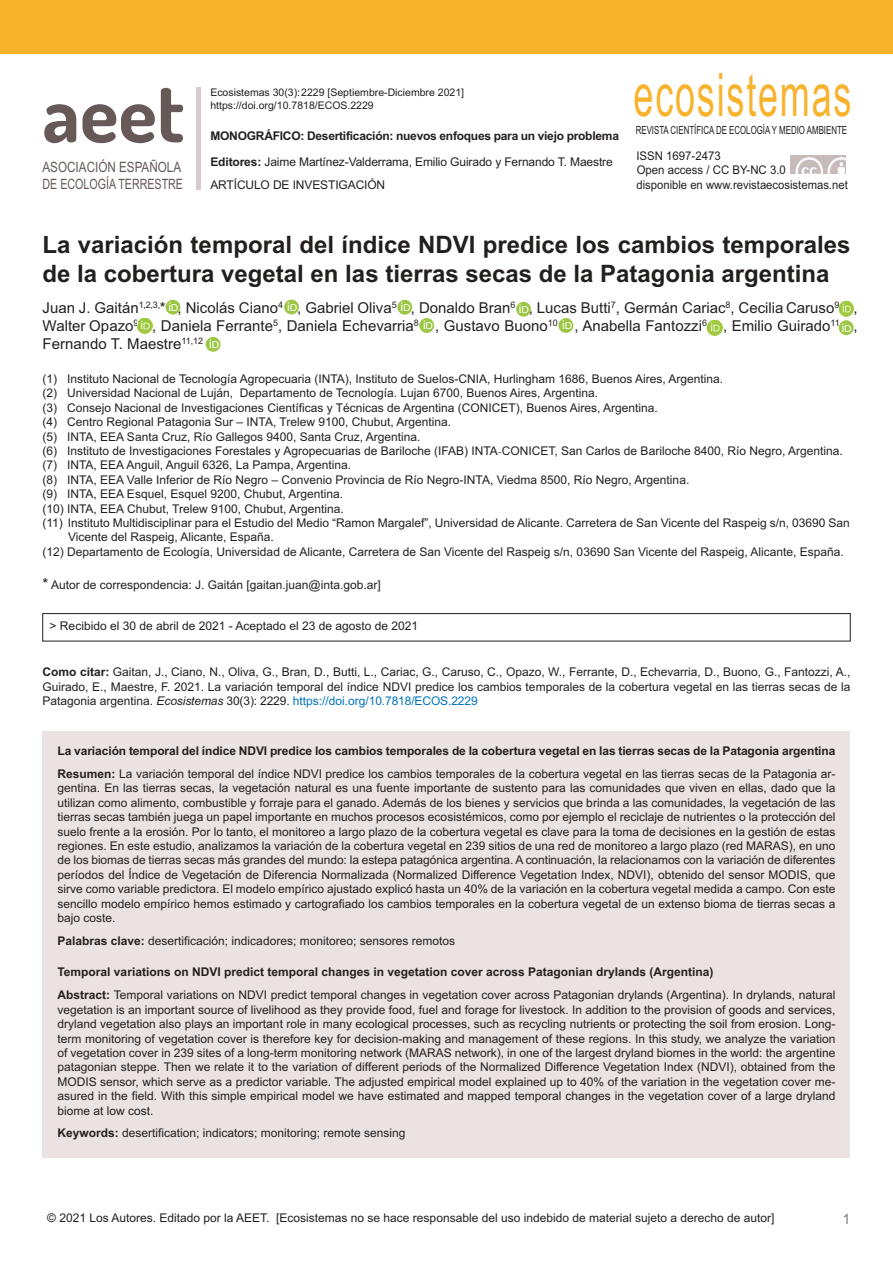
<style>
.page{position:relative;width:893px;height:1263px;background:#fff}
.page>*{position:absolute;margin:0;border:0;box-sizing:border-box;transform-origin:0 0}
.t1{font:700 79.5px "Dosis";color:#665958}
.t2{font:60px "Arial";letter-spacing:.05em;color:#f8b32d;scale:.6 1}
.t3{font:700 24px/28.8px "Arial";color:#241f1f}
.t4{font:15px/18px "Arial";color:#241f1f;text-align:justify}
.t5{font:14.25px/17.1px "Arial";color:#665958;scale:.82 1}
.t6{font:14.25px "Arial";color:#838081}
.t7{font:12px/14.4px "Arial";color:#241f1f;text-align:justify}
.t8{font:700 12px/25.8px "Arial";letter-spacing:-.005em;color:#241f1f}
.t9{font:12px/14.4px "Arial";color:#241f1f;scale:.95 1}
.t10{font:12px "Arial";color:#fff}
.t11{font:11.25px "Arial";color:#241f1f;scale:.7 1}
.t12{font:10.5px/12.8px "Arial";color:#241f1f}
.s1{font-weight:400}
.s2{font-size:9.45px}
.s3{font-family:"Adobe Devanagari"}
.s4{font-size:15px}
.s5{font-weight:700}
.s6{font-style:italic}
.s7{color:#0073bb}
</style>
<div class="page">
<div style="left:0;top:0;width:893px;height:54px;background:#f8b32d"></div>
<div style="left:196px;top:87px;width:5px;height:102px;background:#d7cbcb"></div>
<div style="left:790px;top:155px;width:56px;height:19px;background:#c9bbba"></div>
<img style="left:795px;top:157px;width:51px;height:17px">
<div style="left:43px;top:613px;width:807px;height:28px;border:1px solid #241f1f"></div>
<div style="left:43px;top:731px;width:807px;height:427px;background:#ebe3e3"></div>
<div style="left:839px;top:320px;width:15px;height:15px;background:#9cc745;border-radius:50%"></div>
<div style="left:397px;top:300px;width:15px;height:15px;background:#9cc745;border-radius:50%"></div>
<div style="left:284px;top:300px;width:15px;height:14px;background:#9cc745;border-radius:50%"></div>
<div style="left:206px;top:337px;width:15px;height:15px;background:#9cc745;border-radius:50%"></div>
<svg style="left:165px;top:300px;width:15px;height:15px"></svg>
<div style="left:419px;top:318px;width:15px;height:15px;background:#9cc745;border-radius:50%"></div>
<img style="left:839px;top:302px;width:15px;height:14px">
<img style="left:707px;top:320px;width:15px;height:15px">
<img style="left:138px;top:319px;width:15px;height:15px">
<div style="left:558px;top:318px;width:15px;height:15px;background:#9cc745;border-radius:50%"></div>
<div style="left:516px;top:302px;width:15px;height:15px;background:#9cc745;border-radius:50%"></div>
<svg style="left:169px;top:302px;width:9px;height:9px"></svg>
<h1 class="t1" style="left:43px;top:62px;width:143px">aeet</h1>
<p class="t5" style="left:43px;top:159px;width:173px">ASOCIACIÓN ESPAÑOLA<br>DE ECOLOGÍA TERRESTRE</p>
<p class="t12" style="left:210px;top:86px;width:255px">Ecosistemas 30(3):2229 [Septiembre-Diciembre 2021] https://doi.org/10.7818/ECOS.2229</p>
<p class="t8" style="left:210px;top:123px;width:410px">MONOGRÁFICO: Desertificación: nuevos enfoques para un viejo problema<br>Editores: <span class="s1">Jaime Martínez-Valderrama, Emilio Guirado y Fernando T. Maestre</span></p>
<p class="t7" style="left:210px;top:178px;width:176px">ARTÍCULO DE INVESTIGACIÓN</p>
<h2 class="t2" style="left:633px;top:60px;width:365px">ecosistemas</h2>
<p class="t11" style="left:636px;top:123px;width:303px">REVISTA CIENTÍFICA DE ECOLOGÍA Y MEDIO AMBIENTE</p>
<p class="t9" style="left:636px;top:149px;width:224px">ISSN 1697-2473<br>Open access / CC BY-NC 3.0<br>disponible en www.revistaecosistemas.net</p>
<h3 class="t3" style="left:43px;top:230px;width:809px">La variación temporal del índice NDVI predice los cambios temporales de la cobertura vegetal en las tierras secas de la Patagonia argentina</h3>
<p class="t4" style="left:43px;top:299px;width:817px">Juan J. Gaitán<sup>1,2,3,</sup>* , Nicolás Ciano<sup>4</sup> , Gabriel Oliva<sup>5</sup> , Donaldo Bran<sup>6</sup> , Lucas Butti<sup>7</sup>, Germán Cariac<sup>8</sup>, Cecilia Caruso<sup>9</sup> , Walter Opazo<sup>9</sup> , Daniela Ferrante<sup>5</sup>, Daniela Echevarria<sup>8</sup> , Gustavo Buono<sup>10</sup> , Anabella Fantozzi<sup>6</sup> , Emilio Guirado<sup>11</sup> , Fernando T. Maestre<sup>11,12</sup></p>
<p class="t10" style="left:287px;top:300px;width:12px">i<span class="s2">D</span></p>
<p class="t10" style="left:400px;top:300px;width:12px">i<span class="s2">D</span></p>
<p class="t10" style="left:519px;top:302px;width:12px">i<span class="s2">D</span></p>
<p class="t10" style="left:423px;top:318px;width:12px">i<span class="s2">D</span></p>
<p class="t10" style="left:562px;top:318px;width:12px">i<span class="s2">D</span></p>
<p class="t10" style="left:842px;top:320px;width:12px">i<span class="s2">D</span></p>
<p class="t10" style="left:209px;top:337px;width:12px">i<span class="s2">D</span></p>
<p class="t7" style="left:43px;top:372px;width:682px">(1) Instituto Nacional de Tecnología Agropecuaria (INTA), Instituto de Suelos-CNIA, Hurlingham 1686, Buenos Aires, Argentina.</p>
<p class="t7" style="left:43px;top:386px;width:557px">(2) Universidad Nacional de Luján, Departamento de Tecnología. Lujan 6700, Buenos Aires, Argentina.</p>
<p class="t7" style="left:43px;top:400px;width:617px">(3) Consejo Nacional de Investigaciones Científicas y Técnicas de Argentina (CONICET), Buenos Aires, Argentina.</p>
<p class="t7" style="left:43px;top:415px;width:410px">(4) Centro Regional Patagonia Sur – INTA, Trelew 9100, Chubut, Argentina.</p>
<p class="t7" style="left:43px;top:429px;width:379px">(5) INTA, EEA Santa Cruz, Río Gallegos 9400, Santa Cruz, Argentina.</p>
<p class="t7" style="left:43px;top:444px;width:802px">(6) Instituto de Investigaciones Forestales y Agropecuarias de Bariloche (IFAB) INTA<span class="s3">‐</span>CONICET, San Carlos de Bariloche 8400, Río Negro, Argentina.</p>
<p class="t7" style="left:43px;top:458px;width:310px">(7) INTA, EEA Anguil, Anguil 6326, La Pampa, Argentina.</p>
<p class="t7" style="left:43px;top:472px;width:648px">(8) INTA, EEA Valle Inferior de Río Negro – Convenio Provincia de Río Negro-INTA, Viedma 8500, Río Negro, Argentina.</p>
<p class="t7" style="left:43px;top:487px;width:302px">(9) INTA, EEA Esquel, Esquel 9200, Chubut, Argentina.</p>
<p class="t7" style="left:43px;top:501px;width:303px">(10) INTA, EEA Chubut, Trelew 9100, Chubut, Argentina.</p>
<p class="t7" style="left:43px;top:516px;width:809px">(11) Instituto Multidisciplinar para el Estudio del Medio “Ramon Margalef”, Universidad de Alicante. Carretera de San Vicente del Raspeig s/n, 03690 San</p>
<p class="t7" style="left:68px;top:530px;width:207px">Vicente del Raspeig, Alicante, España.</p>
<p class="t7" style="left:43px;top:544px;width:803px">(12) Departamento de Ecología, Universidad de Alicante, Carretera de San Vicente del Raspeig s/n, 03690 San Vicente del Raspeig, Alicante, España.</p>
<p class="t7" style="left:43px;top:578px;width:340px"><span class="s4">*</span> Autor de correspondencia: J. Gaitán [gaitan.juan@inta.gob.ar]</p>
<p class="t7" style="left:50px;top:618px;width:370px">&gt; Recibido el 30 de abril de 2021 - Aceptado el 23 de agosto de 2021</p>
<p class="t7" style="left:43px;top:665px;width:809px"><span class="s5">Como citar:</span> Gaitan, J., Ciano, N., Oliva, G., Bran, D., Butti, L., Cariac, G., Caruso, C., Opazo, W., Ferrante, D., Echevarria, D., Buono, G., Fantozzi, A., Guirado, E., Maestre, F. 2021. La variación temporal del índice NDVI predice los cambios temporales de la cobertura vegetal en las tierras secas de la Patagonia argentina. <span class="s6">Ecosistemas</span> 30(3): 2229. <span class="s7">https://doi.org/10.7818/ECOS.2229</span></p>
<p class="t8" style="left:58px;top:739px;width:779px;line-height:23px">La variación temporal del índice NDVI predice los cambios temporales de la cobertura vegetal en las tierras secas de la Patagonia argentina<br>Resumen: <span class="s1">La variación temporal del índice NDVI predice los cambios temporales de la cobertura vegetal en las tierras secas de la Patagonia ar-</span></p>
<p class="t7" style="left:58px;top:781px;width:779px">gentina. En las tierras secas, la vegetación natural es una fuente importante de sustento para las comunidades que viven en ellas, dado que la utilizan como alimento, combustible y forraje para el ganado. Además de los bienes y servicios que brinda a las comunidades, la vegetación de las tierras secas también juega un papel importante en muchos procesos ecosistémicos, como por ejemplo el reciclaje de nutrientes o la protección del suelo frente a la erosión. Por lo tanto, el monitoreo a largo plazo de la cobertura vegetal es clave para la toma de decisiones en la gestión de estas regiones. En este estudio, analizamos la variación de la cobertura vegetal en 239 sitios de una red de monitoreo a largo plazo (red MARAS), en uno de los biomas de tierras secas más grandes del mundo: la estepa patagónica argentina. A continuación, la relacionamos con la variación de diferentes períodos del Índice de Vegetación de Diferencia Normalizada (Normalized Difference Vegetation Index, NDVI), obtenido del sensor MODIS, que sirve como variable predictora. El modelo empírico ajustado explicó hasta un 40% de la variación en la cobertura vegetal medida a campo. Con este sencillo modelo empírico hemos estimado y cartografiado los cambios temporales en la cobertura vegetal de un extenso bioma de tierras secas a bajo coste.</p>
<p class="t7" style="left:58px;top:934px;width:399px"><span class="s5">Palabras clave:</span> desertificación; indicadores; monitoreo; sensores remotos</p>
<p class="t7" style="left:58px;top:961px;width:779px;line-height:23px"><span class="s5">Temporal variations on NDVI predict temporal changes in vegetation cover across Patagonian drylands (Argentina)<br>Abstract:</span> Temporal variations on NDVI predict temporal changes in vegetation cover across Patagonian drylands (Argentina). In drylands, natural</p>
<p class="t7" style="left:57px;top:1002px;width:779px">vegetation is an important source of livelihood as they provide food, fuel and forage for livestock. In addition to the provision of goods and services, dryland vegetation also plays an important role in many ecological processes, such as recycling nutrients or protecting the soil from erosion. Long&shy;term monitoring of vegetation cover is therefore key for decision-making and management of these regions. In this study, we analyze the variation of vegetation cover in 239 sites of a long-term monitoring network (MARAS network), in one of the largest dryland biomes in the world: the argentine patagonian steppe. Then we relate it to the variation of different periods of the Normalized Difference Vegetation Index (NDVI), obtained from the MODIS sensor, which serve as a predictor variable. The adjusted empirical model explained up to 40% of the variation in the vegetation cover me&shy;asured in the field. With this simple empirical model we have estimated and mapped temporal changes in the vegetation cover of a large dryland biome at low cost.</p>
<p class="t7" style="left:57px;top:1126px;width:350px"><span class="s5">Keywords:</span> desertification; indicators; monitoring; remote sensing</p>
<p class="t7" style="left:47px;top:1210px;width:729px">© 2021 Los Autores. Editado por la AEET. [Ecosistemas no se hace responsable del uso indebido de material sujeto a derecho de autor]</p>
<p class="t6" style="left:842px;top:1210px;width:9px">1</p>
</div>
